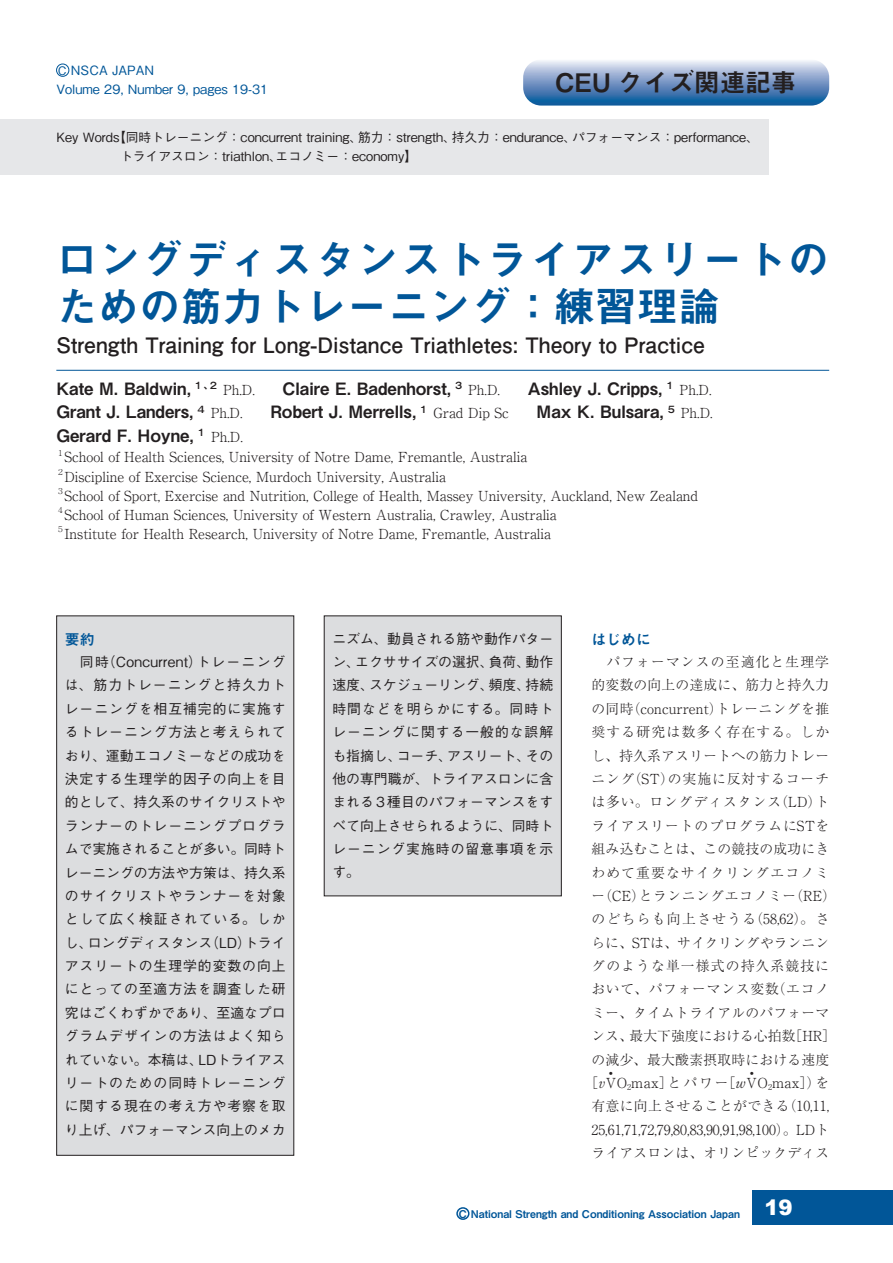
<style>
.page{position:relative;width:893px;height:1263px;background:#fff}
.page>*{position:absolute;margin:0;border:0;box-sizing:border-box;transform-origin:0 0}
.t1{font:41.4px/47.8px "Midashi Go Pro MB31";letter-spacing:.04em;color:#015698}
.t2{font:25.5px "Midashi Go Pro MB31";color:#231f20}
.t3{font:700 21.3px "Futo Go B101 Pro";color:#231f20}
.t4{font:16.95px/23.4px "Midashi Go Pro MB31";color:#231f20;text-align:justify}
.t5{font:14.85px "Midashi Go Pro MB31";color:#015698}
.t6{font:500 13.8px/23.4px "Gothic BBB Pro";letter-spacing:.07em;color:#231f20;text-align:justify}
.t7{font:300 13.8px/23.4px "Ryumin Pro";color:#231f20;text-align:justify}
.t8{font:300 13.8px/23.4px "Ryumin Pro";letter-spacing:.035em;color:#231f20;text-align:center}
.t9{font:500 12.75px/19.2px "Gothic BBB Pro";color:#231f20}
.t10{font:500 12.75px/19.2px "Gothic BBB Pro";color:#015698}
.t11{font:10.65px "Midashi Go Pro MB31";color:#015698}
.t12{font:300 8.1px "Ryumin Pro";color:#231f20}
.t13{font:6.9px "Kenten Generic";color:#231f20}
.s1{font-size:11.7px}
.s2{font-family:"Ryumin Pro";font-weight:300;font-size:13.8px}
</style>
<div class="page">
<div style="left:753px;top:1191px;width:140px;height:34px;background:#015698"></div>
<div style="left:456px;top:1207px;width:13px;height:13px;border:2px solid #015698;border-radius:50%"></div>
<div style="left:56px;top:64px;width:13px;height:13px;border:1px solid #015698;border-radius:50%"></div>
<hr style="left:56px;top:370px;width:773px;height:1px;background:#015698">
<div style="left:0;top:119px;width:768px;height:55px;background:#e6e7e9"></div>
<div style="left:56px;top:615px;width:238px;height:540px;background:#dcdddf;border:1px solid #231f20"></div>
<div style="left:324px;top:615px;width:238px;height:281px;background:#dcdddf;border:1px solid #231f20"></div>
<svg style="left:523px;top:60px;width:306px;height:46px;background:#799cc6"></svg>
<p class="t10" style="left:56px;top:59px;width:213px"><span class="s1">Ｃ</span> NSCA JAPAN<br>Volume 29, Number 9, pages 19-31</p>
<h2 class="t2" style="left:555px;top:62px;width:243px">CEU クイズ関連記事</h2>
<p class="t9" style="left:120px;top:126px;width:640px;text-indent:-64px">Key Words【同時トレーニング：concurrent training、筋力：strength、持久力：endurance、パフォーマンス：performance、トライアスロン：triathlon、エコノミー：economy】</p>
<h1 class="t1" style="left:56px;top:230px;width:775px">ロングディスタンストライアスリートのための筋力トレーニング：練習理論</h1>
<h3 class="t3" style="left:56px;top:327px;width:650px">Strength Training for Long-Distance Triathletes: Theory to Practice</h3>
<p class="t4" style="left:56px;top:375px;width:658px">Kate M. Baldwin, <sup>１、２</sup> <span class="s2">Ph.D.　　</span>Claire E. Badenhorst, <sup>３</sup> <span class="s2">Ph.D.　　</span>Ashley J. Cripps, <sup>１</sup> <span class="s2">Ph.D.<br></span>Grant J. Landers, <sup>４</sup> <span class="s2">Ph.D.　　</span>Robert J. Merrells, <sup>１</sup> <span class="s2">Grad Dip Sc　　</span>Max K. Bulsara, <sup>５</sup> <span class="s2">Ph.D.<br></span>Gerard F. Hoyne, <sup>１</sup> <span class="s2">Ph.D.</span></p>
<p class="t12" style="left:56px;top:446px;width:10px">１</p>
<p class="t7" style="left:64px;top:444px;width:464px">School of Health Sciences, University of Notre Dame, Fremantle, Australia</p>
<p class="t12" style="left:56px;top:465px;width:10px">２</p>
<p class="t7" style="left:64px;top:464px;width:383px">Discipline of Exercise Science, Murdoch University, Australia</p>
<p class="t12" style="left:56px;top:484px;width:10px">３</p>
<p class="t7" style="left:64px;top:483px;width:635px">School of Sport, Exercise and Nutrition, College of Health, Massey University, Auckland, New Zealand</p>
<p class="t12" style="left:56px;top:504px;width:10px">４</p>
<p class="t7" style="left:64px;top:502px;width:494px">School of Human Sciences, University of Western Australia, Crawley, Australia</p>
<p class="t12" style="left:56px;top:523px;width:10px">５</p>
<p class="t7" style="left:64px;top:521px;width:488px">Institute for Health Research, University of Notre Dame, Fremantle, Australia</p>
<p class="t5" style="left:65px;top:627px;width:31px">要約</p>
<p class="t6" style="left:65px;top:648px;width:222px;text-indent:15px">同時（Concurrent）トレーニングは、筋力トレーニングと持久力トレーニングを相互補完的に実施するトレーニング方法と考えられており、運動エコノミーなどの成功を決定する生理学的因子の向上を目的として、持久系のサイクリストやランナーのトレーニングプログラムで実施されることが多い。同時トレーニングの方法や方策は、持久系のサイクリストやランナーを対象として広く検証されている。しかし、ロングディスタンス（LD）トライアスリートの生理学的変数の向上にとっての至適方法を調査した研究はごくわずかであり、至適なプログラムデザインの方法はよく知られていない。本稿は、LDトライアスリートのための同時トレーニングに関する現在の考え方や考察を取り上げ、パフォーマンス向上のメカ</p>
<p class="t6" style="left:332px;top:625px;width:222px">ニズム、動員される筋や動作パターン、エクササイズの選択、負荷、動作速度、スケジューリング、頻度、持続時間などを明らかにする。同時トレーニングに関する一般的な誤解も指摘し、コーチ、アスリート、その他の専門職が、トライアスロンに含まれる 3 種目のパフォーマンスをすべて向上させられるように、同時トレーニング実施時の留意事項を示す。</p>
<p class="t5" style="left:591px;top:627px;width:61px">はじめに</p>
<p class="t8" style="left:584px;top:649px;width:253px">　パフォーマンスの至適化と生理学的変数の向上の達成に、筋力と持久力の同時（concurrent）トレーニングを推奨する研究は数多く存在する。しかし、持久系アスリートへの筋力トレーニング（ST）の実施に反対するコーチは多い。ロングディスタンス（LD）トライアスリートのプログラムにSTを組み込むことは、この競技の成功にきわめて重要なサイクリングエコノミー（CE）とランニングエコノミー（RE）のどちらも向上させうる（58,62）。さらに、STは、サイクリングやランニングのような単一様式の持久系競技において、パフォーマンス変数（エコノミー、タイムトライアルのパフォーマンス、最大下強度における心拍数［HR］の減少、最大酸素摂取時における速度［vVO<sub>2</sub>max］とパワー［wVO<sub>2</sub>max］）を</p>
<p class="t13" style="left:607px;top:1070px;width:8px">4</p>
<p class="t13" style="left:748px;top:1070px;width:8px">4</p>
<p class="t7" style="left:591px;top:1093px;width:239px">有意に向上させることができる（10,11, 25,61,71,72,79,80,83,90,91,98,100）。LDトライアスロンは、オリンピックディス</p>
<p class="t11" style="left:457px;top:1205px;width:337px">Ｃ National Strength and Conditioning Association Japan <sup>19</sup></p>
</div>
